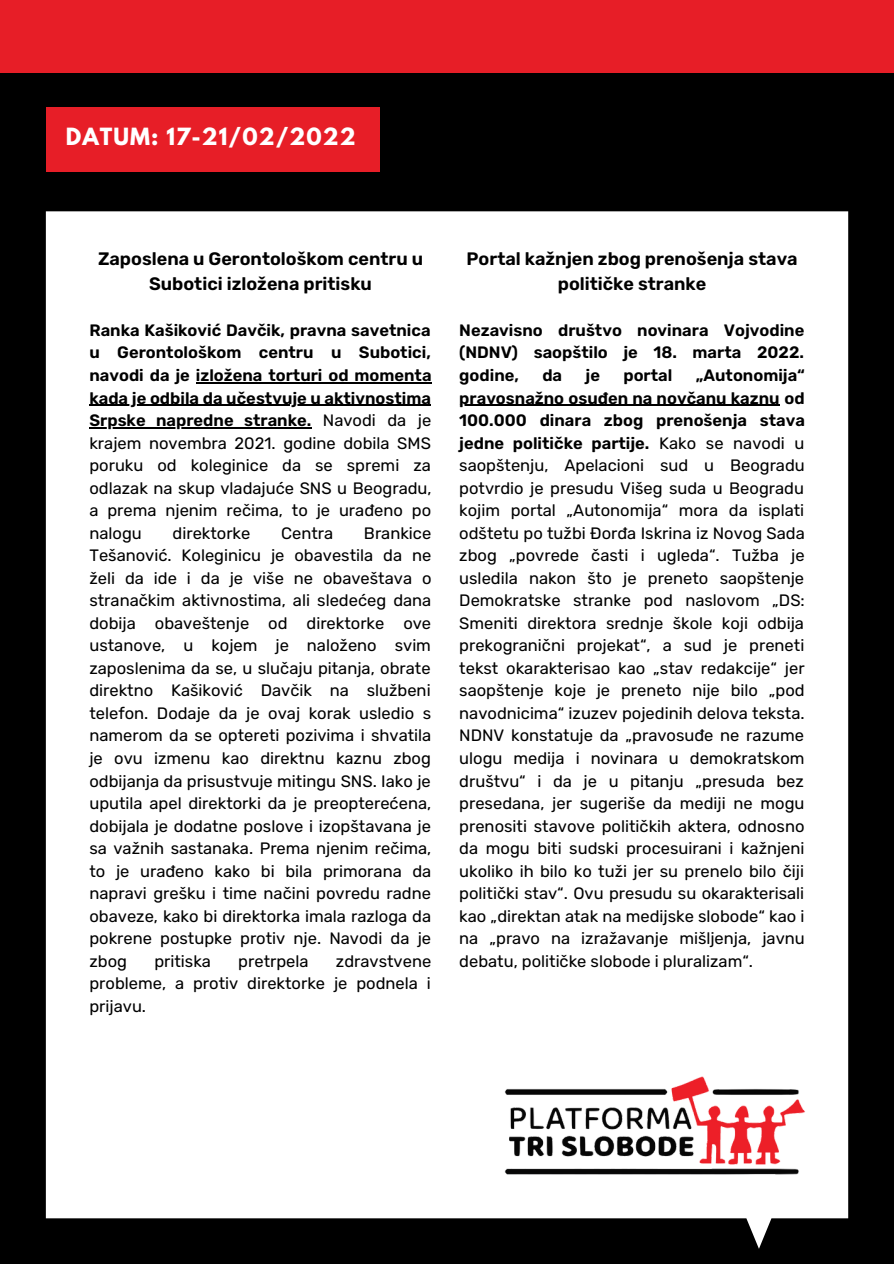
<style>
.page{position:relative;width:894px;height:1264px;background:#fff}
.page>*{position:absolute;margin:0;border:0;box-sizing:border-box;transform-origin:0 0}
.t1{font:700 21px "League Spartan";letter-spacing:.05em;color:#fff}
.t2{font:600 18px/24.8px "Rubik";color:#000;text-align:center}
.t3{font:16.5px/22.5px "Rubik";color:#000;text-align:justify}
.t4{font:600 16.5px/22.5px "Rubik";color:#000;text-align:justify}
.s1{font-weight:400}
.s2{font-weight:600}
</style>
<div class="page">
<div style="left:0;top:0;width:893px;height:1263px;background:#000"></div>
<div style="left:46px;top:211px;width:802px;height:1037px;background:#fff"></div>
<div style="left:0;top:0;width:893px;height:72px;background:#e71e27"></div>
<div style="left:46px;top:108px;width:333px;height:64px;background:#e71e27"></div>
<img style="left:504px;top:1076px;width:300px;height:98px">
<hr style="left:196px;top:382px;width:235px;height:1px;background:#000">
<hr style="left:89px;top:404px;width:342px;height:2px;background:#000">
<hr style="left:89px;top:427px;width:217px;height:1px;background:#000">
<hr style="left:459px;top:404px;width:320px;height:2px;background:#000">
<p class="t1" style="left:66px;top:126px;width:291px">DATUM: 17-21/02/2022</p>
<p class="t2" style="left:98px;top:246px;width:326px">Zaposlena u Gerontološkom centru u<br>Subotici izložena pritisku</p>
<p class="t4" style="left:89px;top:319px;width:343px">Ranka Kašiković Davčik, pravna savetnica u Gerontološkom centru u Subotici, navodi da je izložena torturi od momenta kada je odbila da učestvuje u aktivnostima Srpske napredne stranke. <span class="s1">Navodi da je krajem novembra 2021. godine dobila SMS poruku od koleginice da se spremi za odlazak na skup vladajuće SNS u Beogradu, a prema njenim rečima, to je urađeno po nalogu</span></p>
<p class="t3" style="left:89px;top:522px;width:343px;text-indent:274px">Brankice Tešanović. Koleginicu je obavestila da ne želi da ide i da je više ne obaveštava o stranačkim aktivnostima, ali sledećeg dana dobija obaveštenje od direktorke ove ustanove, u kojem je naloženo svim zaposlenima da se, u slučaju pitanja, obrate direktno Kašiković Davčik na službeni telefon. Dodaje da je ovaj korak usledio s namerom da se optereti pozivima i shvatila je ovu izmenu kao direktnu kaznu zbog odbijanja da prisustvuje mitingu SNS. Iako je uputila apel direktorki da je preopterećena, dobijala je dodatne poslove i izopštavana je sa važnih sastanaka. Prema njenim rečima, to je urađeno kako bi bila primorana da napravi grešku i time načini povredu radne obaveze, kako bi direktorka imala razloga da pokrene postupke protiv nje. Navodi da je zbog</p>
<p class="t3" style="left:172px;top:522px;width:79px">direktorke</p>
<p class="t3" style="left:281px;top:522px;width:54px">Centra</p>
<p class="t3" style="left:154px;top:949px;width:58px">pritiska</p>
<p class="t3" style="left:238px;top:949px;width:72px">pretrpela</p>
<p class="t3" style="left:89px;top:949px;width:343px;text-indent:246px">zdravstvene probleme, a protiv direktorke je podnela i prijavu.</p>
<p class="t2" style="left:466px;top:246px;width:332px">Portal kažnjen zbog prenošenja stava političke stranke</p>
<p class="t4" style="left:459px;top:319px;width:346px">Nezavisno društvo novinara Vojvodine (NDNV) saopštilo je 18. marta 2022. godine,</p>
<p class="t3" style="left:459px;top:364px;width:347px;text-indent:236px"><span class="s2">„Autonomija“ pravosnažno osuđen na novčanu kaznu od 100.000 dinara zbog prenošenja stava jedne političke partije.</span> Kako se navodi u saopštenju, Apelacioni sud u Beogradu potvrdio je presudu Višeg suda u Beogradu kojim portal „Autonomija“ mora da isplati odštetu po tužbi Đorđa Iskrina iz Novog Sada zbog „povrede časti i ugleda“. Tužba je usledila nakon što je preneto saopštenje Demokratske stranke pod naslovom „DS:<br>Smeniti direktora srednje škole koji odbija prekogranični projekat“, a sud je preneti tekst okarakterisao kao „stav redakcije“ jer saopštenje koje je preneto nije bilo „pod navodnicima“ izuzev pojedinih delova teksta.<br>NDNV konstatuje da „pravosuđe ne razume ulogu medija i novinara u demokratskom društvu“ i da je u pitanju „presuda bez presedana, jer sugeriše da mediji ne mogu prenositi stavove političkih aktera, odnosno da mogu biti sudski procesuirani i kažnjeni ukoliko ih bilo ko tuži jer su prenelo bilo čiji politički stav“. Ovu presudu su okarakterisali kao „direktan atak na medijske slobode“ kao i na „pravo na izražavanje mišljenja, javnu debatu, političke slobode i pluralizam“.</p>
<p class="t4" style="left:542px;top:364px;width:21px">da</p>
<p class="t4" style="left:585px;top:364px;width:16px">je</p>
<p class="t4" style="left:623px;top:364px;width:50px">portal</p>
</div>
